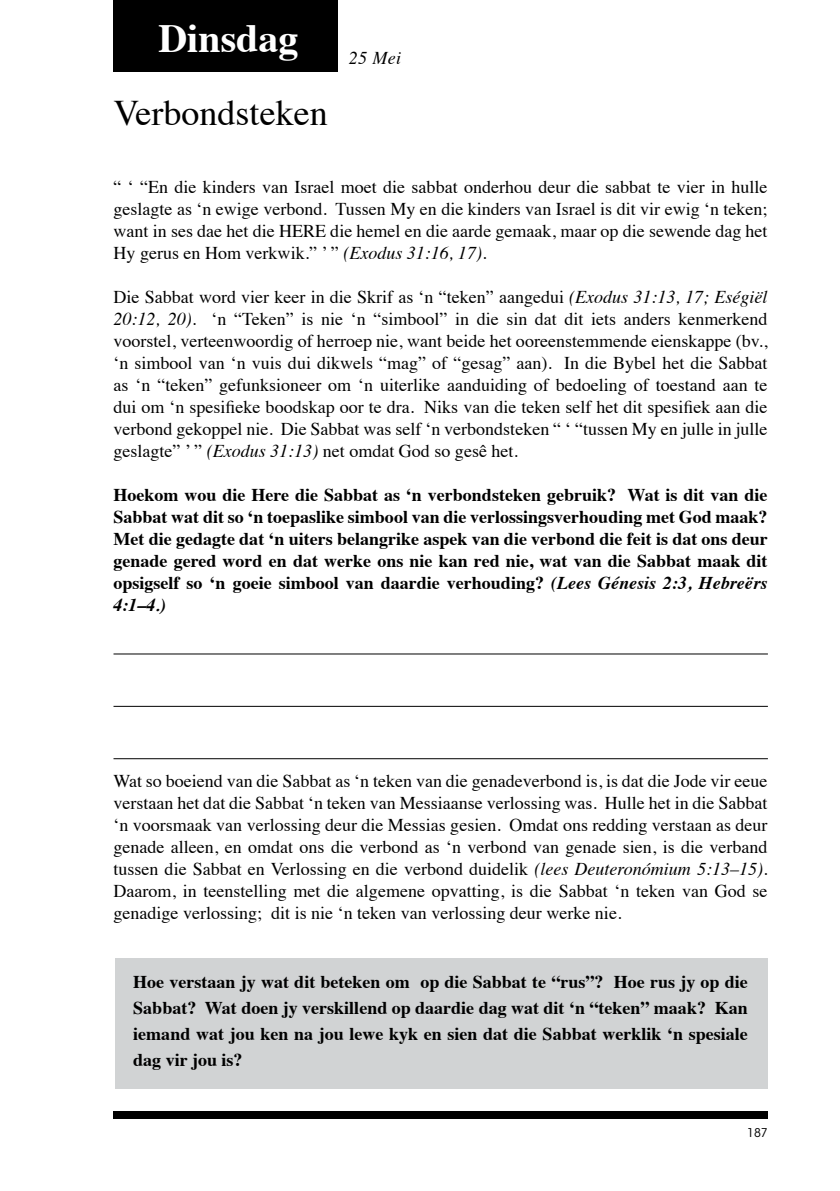
<style>
.page{position:relative;width:840px;height:1191px;background:#fff}
.page>*{position:absolute;margin:0;border:0;box-sizing:border-box;transform-origin:0 0}
.t1{font:700 40px "Times";color:#fff}
.t2{font:36px "Times";color:#000}
.t3{font:18px/22px "Times";color:#000;text-align:justify}
.t4{font:700 18px/22px "Times";color:#000;text-align:justify}
.t5{font:italic 18px "Times";color:#000}
.t6{font:12px "ITC Avant Garde Std";color:#000}
.s1{font-style:italic}
</style>
<div class="page">
<div style="left:113px;top:1111px;width:654px;height:8px;background:#000"></div>
<div style="left:115px;top:958px;width:652px;height:131px;background:#d1d3d4"></div>
<div style="left:113px;top:0;width:225px;height:71px;background:#000"></div>
<hr style="left:113px;top:653px;width:654px;height:1px;background:#000">
<hr style="left:113px;top:706px;width:654px;height:1px;background:#000">
<hr style="left:113px;top:758px;width:654px;height:1px;background:#000">
<h1 class="t1" style="left:158px;top:0;width:142px">Dinsdag</h1>
<h2 class="t2" style="left:113px;top:80px;width:215px">Verbondsteken</h2>
<p class="t5" style="left:349px;top:42px;width:54px">25 Mei</p>
<p class="t3" style="left:113px;top:174px;width:655px">“ ‘ “En die kinders van Israel moet die sabbat onderhou deur die sabbat te vier in hulle geslagte as ‘n ewige verbond. Tussen My en die kinders van Israel is dit vir ewig ‘n teken; want in ses dae het die HERE die hemel en die aarde gemaak, maar op die sewende dag het Hy gerus en Hom verkwik.” ’ ” <span class="s1">(Exodus 31:16, 17).</span></p>
<p class="t3" style="left:113px;top:284px;width:655px">Die Sabbat word vier keer in die Skrif as ‘n “teken” aangedui <span class="s1">(Exodus 31:13, 17; Eségiël 20:12, 20).</span> ‘n “Teken” is nie ‘n “simbool” in die sin dat dit iets anders kenmerkend voorstel, verteenwoordig of herroep nie, want beide het ooreenstemmende eienskappe (bv., ‘n simbool van ‘n vuis dui dikwels “mag” of “gesag” aan). In die Bybel het die Sabbat as ‘n “teken” gefunksioneer om ‘n uiterlike aanduiding of bedoeling of toestand aan te dui om ‘n spesifieke boodskap oor te dra. Niks van die teken self het dit spesifiek aan die verbond gekoppel nie. Die Sabbat was self ‘n verbondsteken “ ‘ “tussen My en julle in julle geslagte” ’ ” <span class="s1">(Exodus 31:13)</span> net omdat God so gesê het.</p>
<p class="t4" style="left:113px;top:482px;width:655px">Hoekom wou die Here die Sabbat as ‘n verbondsteken gebruik? Wat is dit van die Sabbat wat dit so ‘n toepaslike simbool van die verlossingsverhouding met God maak?<br>Met die gedagte dat ‘n uiters belangrike aspek van die verbond die feit is dat ons deur genade gered word en dat werke ons nie kan red nie, wat van die Sabbat maak dit opsigself so ‘n goeie simbool van daardie verhouding? <span class="s1">(Lees Génesis 2:3, Hebreërs 4:1–4.)</span></p>
<p class="t3" style="left:113px;top:768px;width:655px">Wat so boeiend van die Sabbat as ‘n teken van die genadeverbond is, is dat die Jode vir eeue verstaan het dat die Sabbat ‘n teken van Messiaanse verlossing was. Hulle het in die Sabbat ‘n voorsmaak van verlossing deur die Messias gesien. Omdat ons redding verstaan as deur genade alleen, en omdat ons die verbond as ‘n verbond van genade sien, is die verband tussen die Sabbat en Verlossing en die verbond duidelik <span class="s1">(lees Deuteronómium 5:13–15)</span>.<br>Daarom, in teenstelling met die algemene opvatting, is die Sabbat ‘n teken van God se genadige verlossing; dit is nie ‘n teken van verlossing deur werke nie.</p>
<p class="t4" style="left:133px;top:966px;width:615px;line-height:26px">Hoe verstaan jy wat dit beteken om op die Sabbat te “rus”? Hoe rus jy op die Sabbat? Wat doen jy verskillend op daardie dag wat dit ‘n “teken” maak? Kan iemand wat jou ken na jou lewe kyk en sien dat die Sabbat werklik ‘n spesiale dag vir jou is?</p>
<p class="t6" style="left:746px;top:1125px;width:22px">187</p>
</div>
